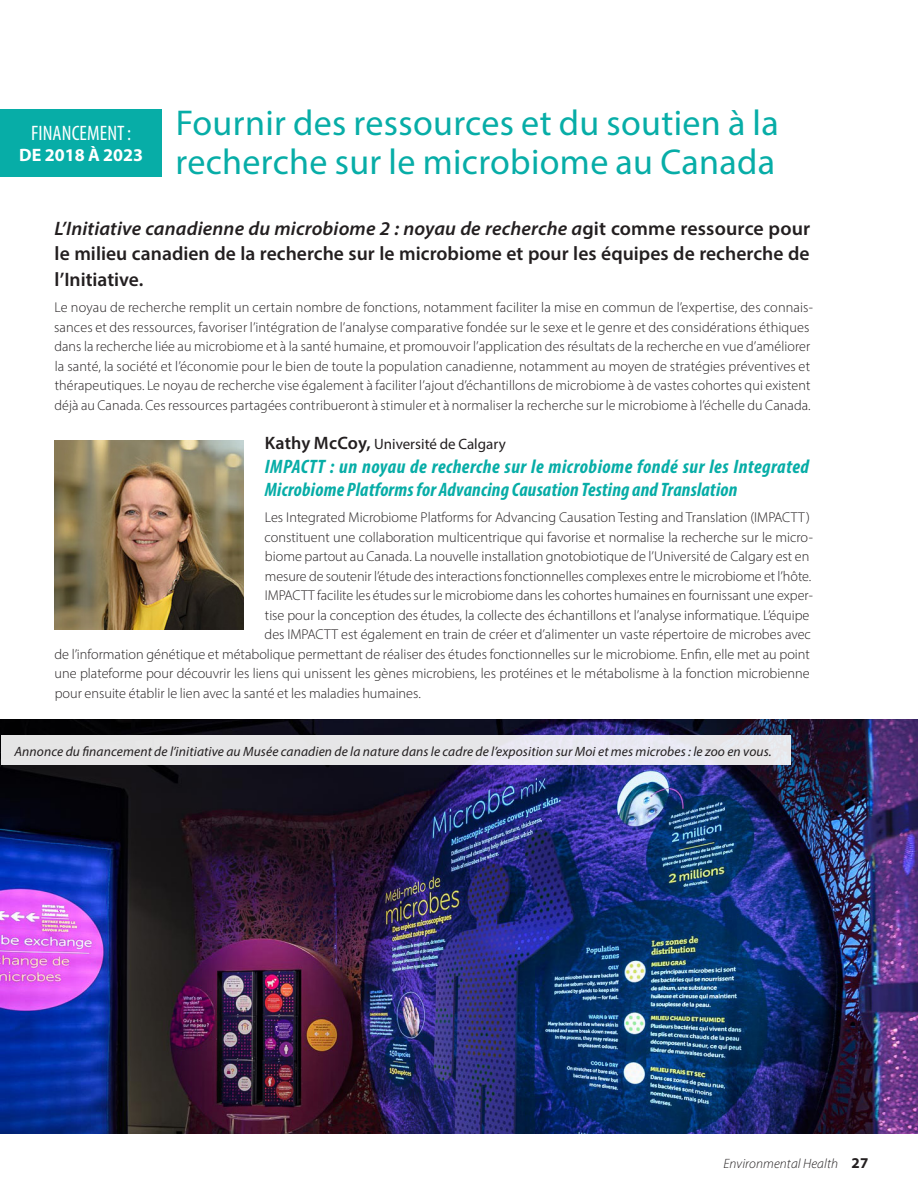
<style>
.page{position:relative;width:918px;height:1188px;background:#fff}
.page>*{position:absolute;margin:0;border:0;box-sizing:border-box;transform-origin:0 0}
.Lv_3_header{font:36px/39px "Myriad Pro";letter-spacing:.01em;color:#07ada7}
.Map_text_box{font:condensed 21px "Myriad Pro";letter-spacing:.005em;color:#fff}
.body_text{font:600 19.5px/25.5px "Myriad Pro";color:#231f20;text-align:justify}
.body_text-2{font:italic 700 condensed 19.5px/23.4px "Myriad Pro";letter-spacing:.015em;color:#07ada7}
.Map_text_box-2{font:700 18px "Myriad Pro";color:#fff}
.contributor_name{font:15px "Myriad Pro";color:#231f20}
.t1{font:700 15px "Myriad Pro";color:#231f20}
.body_text-3{font:300 14.25px/19.5px "Myriad Pro";color:#231f20}
.t2{font:italic 13.5px "Myriad Pro";letter-spacing:.01em;color:#231f20}
.t3{font:italic 300 13.5px "Myriad Pro";letter-spacing:.01em;color:#231f20}
.s1{font-style:italic}
.s2{font-weight:600;font-size:18px}
</style>
<div class="page">
<img style="left:0;top:719px;width:918px;height:415px">
<img style="left:55px;top:440px;width:189px;height:189px">
<div style="left:0;top:109px;width:162px;height:68px;background:#07ada7"></div>
<div style="left:1px;top:736px;width:790px;height:29px;background:linear-gradient(to right,#e5e5e4,#e8e8f0)"></div>
<p class="Map_text_box" style="left:31px;top:121px;width:102px">FINANCEMENT :</p>
<p class="Map_text_box-2" style="left:19px;top:143px;width:126px">DE 2018 À 2023</p>
<p class="Lv_3_header" style="left:176px;top:103px;width:605px">Fournir des ressources et du soutien à la recherche sur le microbiome au Canada</p>
<p class="body_text" style="left:54px;top:215px;width:757px"><span class="s1">L’Initiative canadienne du microbiome 2 : noyau de recherche a</span>git comme ressource pour le milieu canadien de la recherche sur le microbiome et pour les équipes de recherche de l’Initiative.</p>
<p class="body_text-3" style="left:54px;top:298px;width:760px">Le noyau de recherche remplit un certain nombre de fonctions, notamment faciliter la mise en commun de l’expertise, des connais&shy;sances et des ressources, favoriser l’intégration de l’analyse comparative fondée sur le sexe et le genre et des considérations éthiques dans la recherche liée au microbiome et à la santé humaine, et promouvoir l’application des résultats de la recherche en vue d’améliorer la santé, la société et l’économie pour le bien de toute la population canadienne, notamment au moyen de stratégies préventives et thérapeutiques. Le noyau de recherche vise également à faciliter l’ajout d’échantillons de microbiome à de vastes cohortes qui existent déjà au Canada. Ces ressources partagées contribueront à stimuler et à normaliser la recherche sur le microbiome à l’échelle du Canada.</p>
<p class="contributor_name" style="left:265px;top:435px;width:243px"><span class="s2">Kathy McCoy,</span> Université de Calgary</p>
<p class="body_text-2" style="left:265px;top:454px;width:546px">IMPACTT : un noyau de recherche sur le microbiome fondé sur les Integrated<br>Microbiome Platforms for Advancing Causation Testing and Translation</p>
<p class="body_text-3" style="left:265px;top:508px;width:546px">Les Integrated Microbiome Platforms for Advancing Causation Testing and Translation (IMPACTT)</p>
<p class="body_text-3" style="left:265px;top:527px;width:550px">constituent une collaboration multicentrique qui favorise et normalise la recherche sur le micro-</p>
<p class="body_text-3" style="left:265px;top:547px;width:546px">biome partout au Canada. La nouvelle installation gnotobiotique de l’Université de Calgary est en</p>
<p class="body_text-3" style="left:265px;top:566px;width:548px">mesure de soutenir l’étude des interactions fonctionnelles complexes entre le microbiome et l’hôte.</p>
<p class="body_text-3" style="left:265px;top:586px;width:550px">IMPACTT facilite les études sur le microbiome dans les cohortes humaines en fournissant une exper-</p>
<p class="body_text-3" style="left:265px;top:605px;width:546px">tise pour la conception des études, la collecte des échantillons et l’analyse informatique. L’équipe</p>
<p class="body_text-3" style="left:265px;top:625px;width:548px">des IMPACTT est également en train de créer et d’alimenter un vaste répertoire de microbes avec</p>
<p class="body_text-3" style="left:54px;top:644px;width:757px">de l’information génétique et métabolique permettant de réaliser des études fonctionnelles sur le microbiome. Enfin, elle met au point</p>
<p class="body_text-3" style="left:55px;top:664px;width:757px">une plateforme pour découvrir les liens qui unissent les gènes microbiens, les protéines et le métabolisme à la fonction microbienne</p>
<p class="body_text-3" style="left:55px;top:683px;width:368px">pour ensuite établir le lien avec la santé et les maladies humaines.</p>
<p class="t2" style="left:14px;top:743px;width:759px">Annonce du financement de l’initiative au Musée canadien de la nature dans le cadre de l’exposition sur Moi et mes microbes : le zoo en vous.</p>
<p class="t3" style="left:723px;top:1155px;width:116px">Environmental Health</p>
<p class="t1" style="left:852px;top:1153px;width:18px">27</p>
</div>
